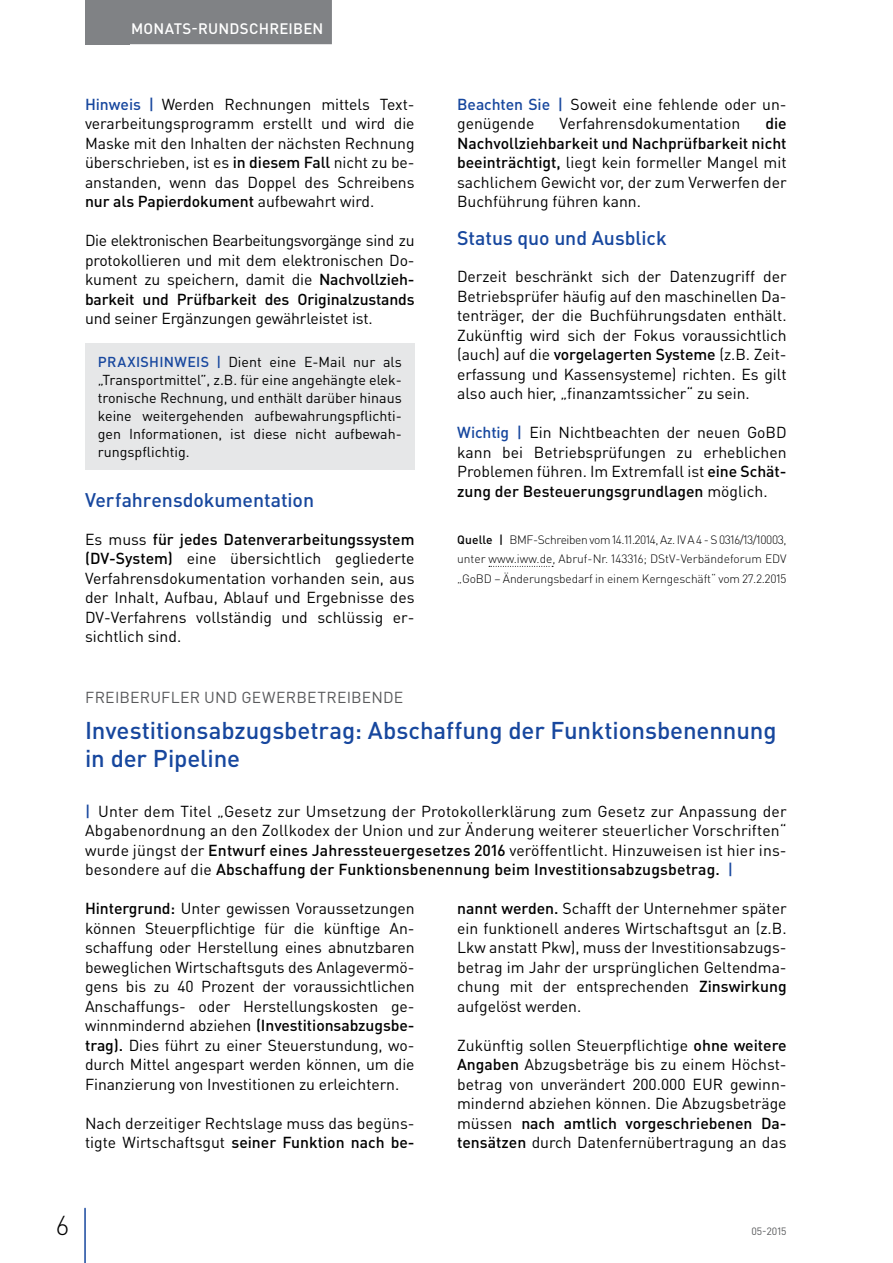
<style>
.page{position:relative;width:893px;height:1263px;background:#fff}
.page>*{position:absolute;margin:0;border:0;box-sizing:border-box;transform-origin:0 0}
.t1{font:300 27px "DIN Pro";color:#000}
.t2{font:500 24px/28.5px "DIN Pro";letter-spacing:-.005em;color:#17479e}
.t3{font:500 19.5px "DIN Pro";letter-spacing:-.005em;color:#17479e}
.t4{font:15.75px/19.5px "DIN Pro";color:#000;text-align:justify}
.t5{font:15.75px "DIN Pro";letter-spacing:.015em;color:#58595b}
.t6{font:500 15px "DIN Pro";letter-spacing:.015em;color:#fff}
.t7{font:14.25px/18px "DIN Pro";color:#000;text-align:justify}
.t8{font:300 12px/19.5px "DIN Pro";letter-spacing:-.01em;color:#000;text-align:justify}
.t9{font:10.5px "DIN Pro";color:#58595b}
.s1{font-weight:500;color:#17479e}
.s2{font-weight:500}
</style>
<div class="page">
<div style="left:85px;top:0;width:45px;height:44px;background:#808285"></div>
<hr style="left:84px;top:1208px;width:2px;height:55px;background:#17479e">
<div style="left:122px;top:0;width:210px;height:44px;background:#808285"></div>
<div style="left:85px;top:343px;width:330px;height:127px;background:#e6e7e8"></div>
<svg style="left:489px;top:566px;width:64px;height:1px"></svg>
<p class="t6" style="left:131px;top:18px;width:194px">MONATS-RUNDSCHREIBEN</p>
<p class="t4" style="left:85px;top:94px;width:331px"><span class="s1">Hinweis |</span> Werden Rechnungen mittels Text&shy;verarbeitungsprogramm erstellt und wird die Maske mit den Inhalten der nächsten Rechnung überschrieben, ist es <span class="s2">in diesem Fall</span> nicht zu be&shy;anstanden, wenn das Doppel des Schreibens <span class="s2">nur als Papierdokument</span> aufbewahrt wird.</p>
<p class="t4" style="left:85px;top:230px;width:331px">Die elektronischen Bearbeitungsvorgänge sind zu protokollieren und mit dem elektronischen Do&shy;kument zu speichern, damit die <span class="s2">Nachvollzieh&shy;barkeit und Prüfbarkeit des Originalzustands</span></p>
<p class="t4" style="left:85px;top:308px;width:289px">und seiner Ergänzungen gewährleistet ist.</p>
<p class="t7" style="left:98px;top:352px;width:306px"><span class="s1">PRAXISHINWEIS |</span> Dient eine E-Mail nur als „Transportmittel”, z.B. für eine angehängte elek&shy;tronische Rechnung, und enthält darüber hinaus keine weitergehenden aufbewahrungspflichti&shy;gen Informationen, ist diese nicht aufbewah&shy;rungspflichtig.</p>
<p class="t3" style="left:85px;top:487px;width:231px">Verfahrensdokumentation</p>
<p class="t4" style="left:85px;top:529px;width:331px">Es muss <span class="s2">für jedes Datenverarbeitungssystem (DV-System)</span> eine übersichtlich gegliederte Verfahrensdokumentation vorhanden sein, aus der Inhalt, Aufbau, Ablauf und Ergebnisse des DV-Verfahrens vollständig und schlüssig er&shy;sichtlich sind.</p>
<p class="t4" style="left:457px;top:94px;width:331px"><span class="s1">Beachten Sie |</span> Soweit eine fehlende oder un&shy;genügende</p>
<p class="t4" style="left:457px;top:113px;width:331px;text-indent:308px"><span class="s2">die Nachvollziehbarkeit und Nachprüfbarkeit nicht beeinträchtigt,</span> liegt kein formeller Mangel mit sachlichem Gewicht vor, der zum Verwerfen der Buchführung führen kann.</p>
<p class="t3" style="left:457px;top:225px;width:211px">Status quo und Ausblick</p>
<p class="t4" style="left:457px;top:266px;width:331px">Derzeit beschränkt sich der Datenzugriff der Betriebsprüfer häufig auf den maschinellen Da&shy;tenträger, der die Buchführungsdaten enthält.<br>Zukünftig wird sich der Fokus voraussichtlich (auch) auf die <span class="s2">vorgelagerten Systeme</span> (z.B. Zeit&shy;erfassung und Kassensysteme) richten. Es gilt also auch hier, „finanzamtssicher“ zu sein.</p>
<p class="t4" style="left:457px;top:422px;width:331px"><span class="s1">Wichtig |</span> Ein Nichtbeachten der neuen GoBD kann bei Betriebsprüfungen zu erheblichen Problemen führen. Im Extremfall ist <span class="s2">eine Schät&shy;zung der Besteuerungsgrundlagen</span> möglich.</p>
<p class="t8" style="left:457px;top:529px;width:331px"><span class="s2">Quelle |</span> BMF-Schreiben vom 14.11.2014, Az. IV A 4 - S 0316/13/10003, unter www.iww.de, Abruf-Nr. 143316; DStV-Verbändeforum EDV „GoBD – Änderungsbedarf in einem Kerngeschäft“ vom 27.2.2015</p>
<p class="t4" style="left:559px;top:113px;width:182px">Verfahrensdokumentation</p>
<p class="t5" style="left:85px;top:686px;width:320px">FREIBERUFLER UND GEWERBETREIBENDE</p>
<h2 class="t2" style="left:85px;top:715px;width:693px">Investitionsabzugsbetrag: Abschaffung der Funktionsbenennung in der Pipeline</h2>
<p class="t4" style="left:85px;top:801px;width:703px"><span class="s1">|</span> Unter dem Titel „Gesetz zur Umsetzung der Protokollerklärung zum Gesetz zur Anpassung der Abgabenordnung an den Zollkodex der Union und zur Änderung weiterer steuerlicher Vorschriften“ wurde jüngst der <span class="s2">Entwurf eines Jahressteuergesetzes 2016</span> veröffentlicht. Hinzuweisen ist hier ins&shy;besondere auf die <span class="s2">Abschaffung der Funktionsbenennung beim Investitionsabzugsbetrag.</span> <span class="s1">|</span></p>
<p class="t4" style="left:85px;top:898px;width:331px"><span class="s2">Hintergrund:</span> Unter gewissen Voraussetzungen können Steuerpflichtige für die künftige An&shy;schaffung oder Herstellung eines abnutzbaren beweglichen Wirtschaftsguts des Anlagevermö&shy;gens bis zu 40 Prozent der voraussichtlichen Anschaffungs- oder Herstellungskosten ge&shy;winnmindernd abziehen <span class="s2">(Investitionsabzugsbe&shy;trag).</span> Dies führt zu einer Steuerstundung, wo&shy;durch Mittel angespart werden können, um die Finanzierung von Investitionen zu erleichtern.</p>
<p class="t4" style="left:85px;top:1113px;width:331px">Nach derzeitiger Rechtslage muss das begüns&shy;tigte Wirtschaftsgut <span class="s2">seiner Funktion nach be-</span></p>
<p class="t4" style="left:457px;top:898px;width:331px"><span class="s2">nannt werden.</span> Schafft der Unternehmer später ein funktionell anderes Wirtschaftsgut an (z.B.<br>Lkw anstatt Pkw), muss der Investitionsabzugs&shy;betrag im Jahr der ursprünglichen Geltendma&shy;chung mit der entsprechenden <span class="s2">Zinswirkung </span>aufgelöst werden.</p>
<p class="t4" style="left:457px;top:1035px;width:331px">Zukünftig sollen Steuerpflichtige <span class="s2">ohne weitere Angaben</span> Abzugsbeträge bis zu einem Höchst&shy;betrag von unverändert 200.000 EUR gewinn&shy;mindernd abziehen können. Die Abzugsbeträge müssen <span class="s2">nach amtlich vorgeschriebenen Da&shy;tensätzen</span> durch Datenfernübertragung an das</p>
<h1 class="t1" style="left:56px;top:1207px;width:14px">6</h1>
<p class="t9" style="left:751px;top:1224px;width:37px">05-2015</p>
</div>
